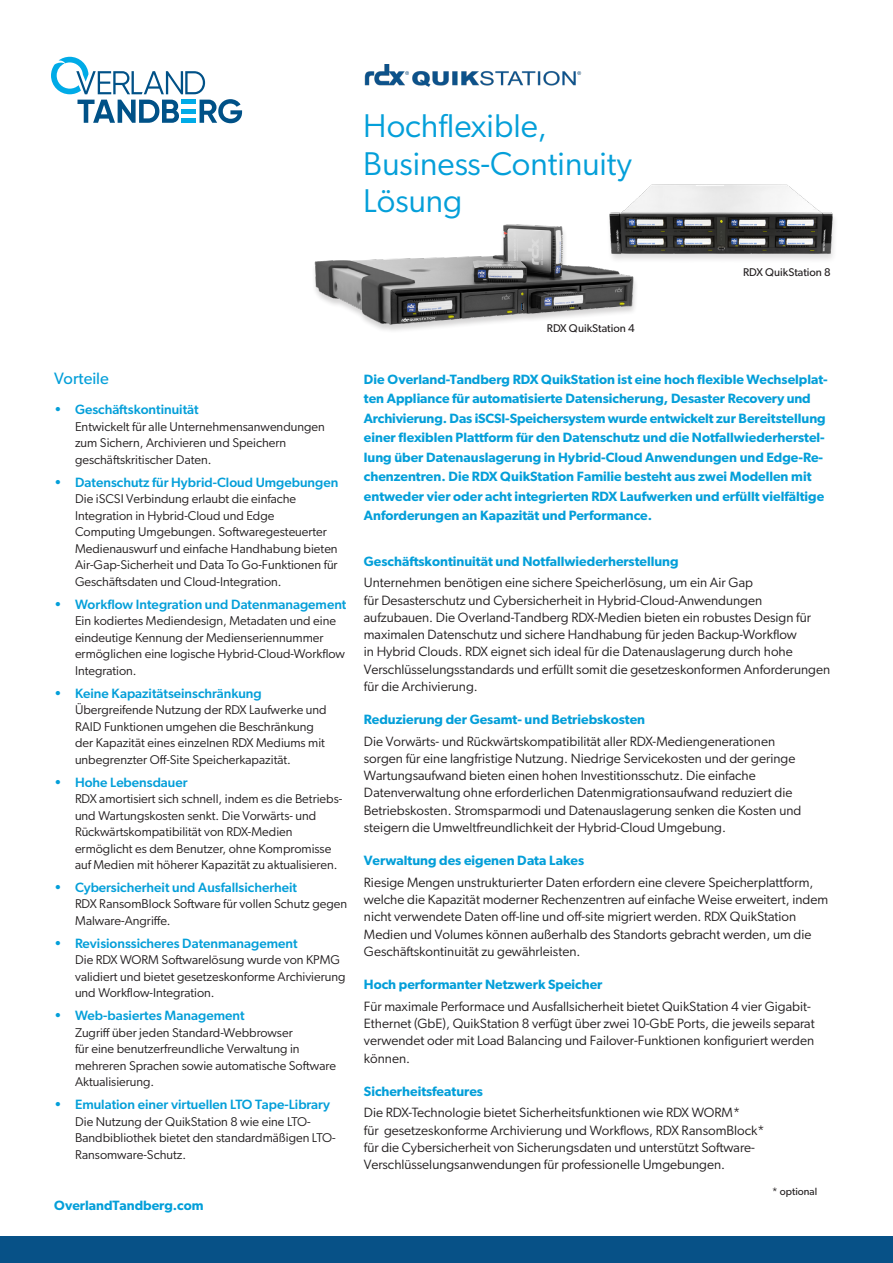
<style>
.page{position:relative;width:893px;height:1263px;background:#fff}
.page>*{position:absolute;margin:0;border:0;box-sizing:border-box;transform-origin:0 0}
.t1{font:33px/37.5px "Gibson";color:#049fd9}
.t2{font:16.5px "Gibson";color:#049fd9}
.BODY{font:13.5px/17.2px "Gibson";color:#231f20}
.t3{font:600 13.5px/19.5px "Gibson";color:#049fd9}
.t4{font:500 13.5px "Gibson";color:#049fd9}
.BULLET_DESCRIPTION{font:12.75px/16.5px "Gibson";color:#231f20}
.MICE{font:11.25px "Gibson";color:#231f20}
.TINY_TABLE{font:10.5px "Gibson";color:#231f20}
</style>
<div class="page">
<svg style="left:51px;top:57px;width:191px;height:66px"></svg>
<div style="left:0;top:1236px;width:893px;height:27px;background:#075187"></div>
<img style="left:314px;top:224px;width:322px;height:107px">
<img style="left:580px;top:184px;width:255px;height:87px">
<img style="left:364px;top:64px;width:218px;height:23px">
<h1 class="t1" style="left:363px;top:107px;width:270px">Hochflexible,<br>Business-Continuity<br>Lösung</h1>
<p class="MICE" style="left:743px;top:265px;width:89px">RDX QuikStation 8</p>
<h1 class="t2" style="left:54px;top:369px;width:56px">Vorteile</h1>
<p class="t4" style="left:54px;top:402px;width:146px">• Geschäftskontinuität</p>
<p class="BULLET_DESCRIPTION" style="left:75px;top:418px;width:251px">Entwickelt für alle Unternehmensanwendungen zum Sichern, Archivieren und Speichern geschäftskritischer Daten.</p>
<p class="t4" style="left:54px;top:474px;width:286px">• Datenschutz für Hybrid-Cloud Umgebungen</p>
<p class="BULLET_DESCRIPTION" style="left:75px;top:490px;width:264px">Die iSCSI Verbindung erlaubt die einfache Integration in Hybrid-Cloud und Edge Computing Umgebungen. Softwaregesteuerter Medienauswurf und einfache Handhabung bieten Air-Gap-Sicherheit und Data To Go-Funktionen für Geschäftsdaten und Cloud-Integration.</p>
<p class="t4" style="left:54px;top:596px;width:294px">• Workflow Integration und Datenmanagement</p>
<p class="BULLET_DESCRIPTION" style="left:75px;top:612px;width:271px">Ein kodiertes Mediendesign, Metadaten und eine eindeutige Kennung der Medienseriennummer ermöglichen eine logische Hybrid-Cloud-Workflow Integration.</p>
<p class="t4" style="left:54px;top:685px;width:209px">• Keine Kapazitätseinschränkung</p>
<p class="BULLET_DESCRIPTION" style="left:75px;top:701px;width:253px">Übergreifende Nutzung der RDX Laufwerke und RAID Funktionen umgehen die Beschränkung der Kapazität eines einzelnen RDX Mediums mit unbegrenzter Off-Site Speicherkapazität.</p>
<p class="t4" style="left:54px;top:774px;width:135px">• Hohe Lebensdauer</p>
<p class="BULLET_DESCRIPTION" style="left:75px;top:790px;width:269px">RDX amortisiert sich schnell, indem es die Betriebs&shy;und Wartungskosten senkt. Die Vorwärts- und Rückwärtskompatibilität von RDX-Medien ermöglicht es dem Benutzer, ohne Kompromisse auf Medien mit höherer Kapazität zu aktualisieren.</p>
<p class="t4" style="left:54px;top:879px;width:245px">• Cybersicherheit und Ausfallsicherheit</p>
<p class="BULLET_DESCRIPTION" style="left:75px;top:895px;width:274px">RDX RansomBlock Software für vollen Schutz gegen<br>Malware-Angriffe.</p>
<p class="t4" style="left:54px;top:935px;width:245px">• Revisionssicheres Datenmanagement</p>
<p class="BULLET_DESCRIPTION" style="left:75px;top:951px;width:272px">Die RDX WORM Softwarelösung wurde von KPMG validiert und bietet gesetzeskonforme Archivierung und Workflow-Integration.</p>
<p class="t4" style="left:54px;top:1007px;width:192px">• Web-basiertes Management</p>
<p class="BULLET_DESCRIPTION" style="left:75px;top:1024px;width:263px">Zugriff über jeden Standard-Webbrowser<br>für eine benutzerfreundliche Verwaltung in mehreren Sprachen sowie automatische Software Aktualisierung.</p>
<p class="t4" style="left:54px;top:1096px;width:277px">• Emulation einer virtuellen LTO Tape-Library</p>
<p class="BULLET_DESCRIPTION" style="left:75px;top:1113px;width:262px">Die Nutzung der QuikStation 8 wie eine LTO-<br>Bandbibliothek bietet den standardmäßigen LTO-<br>Ransomware-Schutz.</p>
<p class="t3" style="left:54px;top:1196px;width:151px">OverlandTandberg.com</p>
<p class="MICE" style="left:547px;top:322px;width:89px">RDX QuikStation 4</p>
<h3 class="t3" style="left:364px;top:369px;width:465px">Die Overland-Tandberg RDX QuikStation ist eine hoch flexible Wechselplat&shy;ten Appliance für automatisierte Datensicherung, Desaster Recovery und Archivierung. Das iSCSI-Speichersystem wurde entwickelt zur Bereitstellung einer flexiblen Plattform für den Datenschutz und die Notfallwiederherstel&shy;lung über Datenauslagerung in Hybrid-Cloud Anwendungen und Edge-Re&shy;chenzentren. Die RDX QuikStation Familie besteht aus zwei Modellen mit entweder vier oder acht integrierten RDX Laufwerken und erfüllt vielfältige Anforderungen an Kapazität und Performance.</h3>
<h4 class="t3" style="left:364px;top:551px;width:316px">Geschäftskontinuität und Notfallwiederherstellung</h4>
<p class="BODY" style="left:364px;top:574px;width:468px">Unternehmen benötigen eine sichere Speicherlösung, um ein Air Gap<br>für Desasterschutz und Cybersicherheit in Hybrid-Cloud-Anwendungen aufzubauen. Die Overland-Tandberg RDX-Medien bieten ein robustes Design für maximalen Datenschutz und sichere Handhabung für jeden Backup-Workflow<br>in Hybrid Clouds. RDX eignet sich ideal für die Datenauslagerung durch hohe Verschlüsselungsstandards und erfüllt somit die gesetzeskonformen Anforderungen für die Archivierung.</p>
<h4 class="t3" style="left:364px;top:709px;width:283px">Reduzierung der Gesamt- und Betriebskosten</h4>
<p class="BODY" style="left:364px;top:732px;width:439px">Die Vorwärts- und Rückwärtskompatibilität aller RDX-Mediengenerationen sorgen für eine langfristige Nutzung. Niedrige Servicekosten und der geringe Wartungsaufwand bieten einen hohen Investitionsschutz. Die einfache Datenverwaltung ohne erforderlichen Datenmigrationsaufwand reduziert die Betriebskosten. Stromsparmodi und Datenauslagerung senken die Kosten und steigern die Umweltfreundlichkeit der Hybrid-Cloud Umgebung.</p>
<h4 class="t3" style="left:364px;top:850px;width:222px">Verwaltung des eigenen Data Lakes</h4>
<p class="BODY" style="left:364px;top:873px;width:466px">Riesige Mengen unstrukturierter Daten erfordern eine clevere Speicherplattform, welche die Kapazität moderner Rechenzentren auf einfache Weise erweitert, indem nicht verwendete Daten off-line und off-site migriert werden. RDX QuikStation Medien und Volumes können außerhalb des Standorts gebracht werden, um die Geschäftskontinuität zu gewährleisten.</p>
<h4 class="t3" style="left:364px;top:974px;width:240px">Hoch performanter Netzwerk Speicher</h4>
<p class="BODY" style="left:364px;top:997px;width:452px">Für maximale Performace und Ausfallsicherheit bietet QuikStation 4 vier Gigabit-Ethernet (GbE), QuikStation 8 verfügt über zwei 10-GbE Ports, die jeweils separat verwendet oder mit Load Balancing und Failover-Funktionen konfiguriert werden können.</p>
<h4 class="t3" style="left:364px;top:1081px;width:121px">Sicherheitsfeatures</h4>
<p class="BODY" style="left:364px;top:1104px;width:402px">Die RDX-Technologie bietet Sicherheitsfunktionen wie RDX WORM*<br>für gesetzeskonforme Archivierung und Workflows, RDX RansomBlock* für die Cybersicherheit von Sicherungsdaten und unterstützt Software-Verschlüsselungsanwendungen für professionelle Umgebungen.</p>
<p class="TINY_TABLE" style="left:772px;top:1185px;width:46px">* optional</p>
</div>
